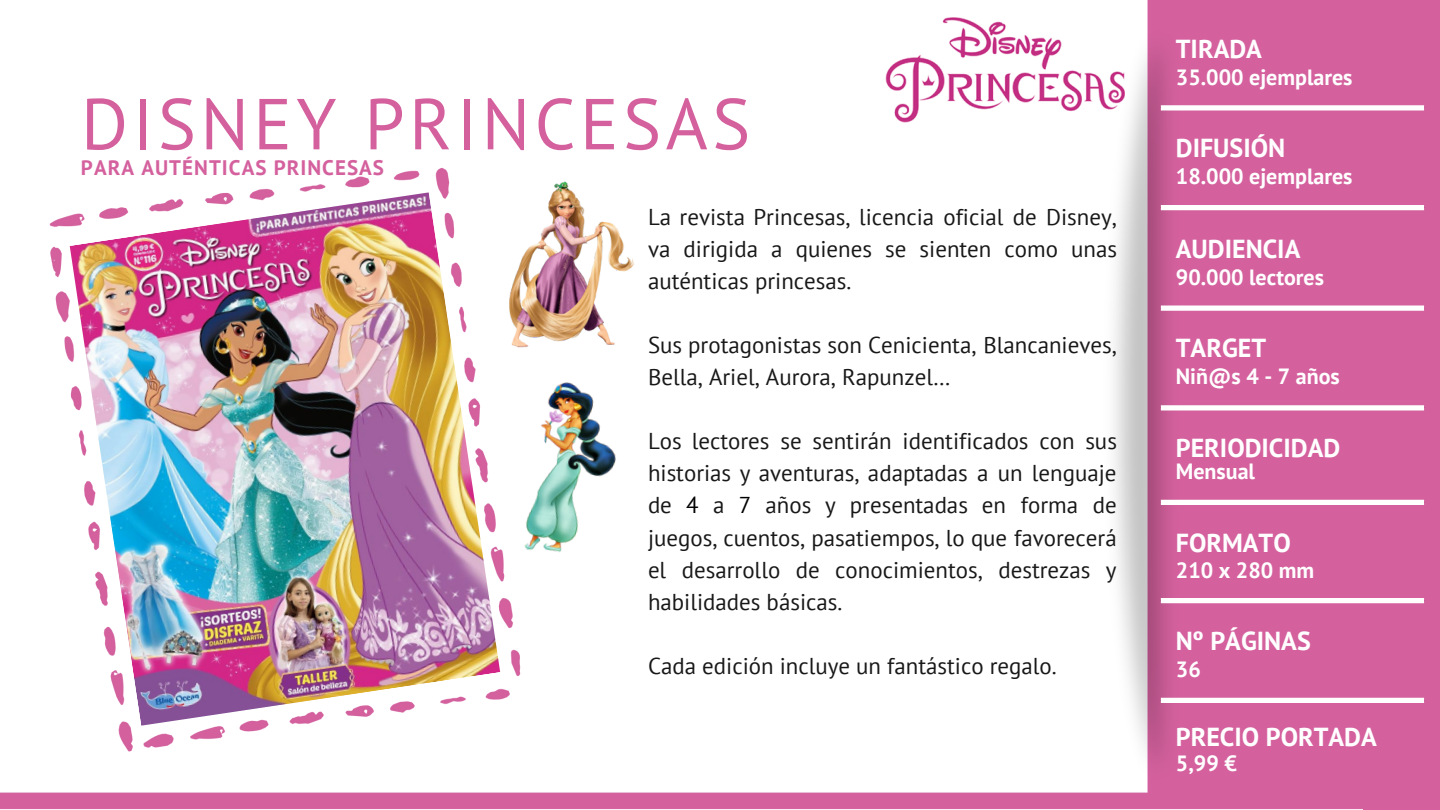
<style>
.page{position:relative;width:1440px;height:810px;background:#fff}
.page>*{position:absolute;margin:0;border:0;box-sizing:border-box;transform-origin:0 0}
.t1{font:72px "PT Sans";letter-spacing:.06em;color:#d4619e}
.t2{font:700 26px "PT Sans";color:#fff}
.t3{font:22.9px/32px "PT Sans";color:#181818;text-align:justify}
.t4{font:700 22px "PT Sans";color:#fff}
.t5{font:700 21px "PT Sans";letter-spacing:.05em;color:#d4619e}
.s1{color:#000}
</style>
<div class="page">
<img style="left:0;top:0;width:1364px;height:810px">
<div style="left:1364px;top:0;width:76px;height:810px;background:#d4619e"></div>
<img style="left:1064px;top:0;width:155px;height:810px">
<img style="left:811px;top:10px;width:387px;height:117px">
<img style="left:509px;top:377px;width:124px;height:188px">
<img style="left:70px;top:192px;width:430px;height:534px">
<img style="left:507px;top:180px;width:127px;height:168px">
<div style="left:1161px;top:105px;width:263px;height:6px;background:#fff"></div>
<div style="left:1161px;top:205px;width:263px;height:5px;background:#fff"></div>
<div style="left:1161px;top:306px;width:263px;height:5px;background:#fff"></div>
<div style="left:1161px;top:405px;width:263px;height:6px;background:#fff"></div>
<div style="left:1161px;top:500px;width:263px;height:5px;background:#fff"></div>
<div style="left:1161px;top:598px;width:263px;height:5px;background:#fff"></div>
<div style="left:1161px;top:698px;width:263px;height:5px;background:#fff"></div>
<p class="t1" style="left:81px;top:76px;width:671px">DISNEY PRINCESAS</p>
<p class="t5" style="left:81px;top:153px;width:305px">PARA AUTÉNTICAS PRINCESAS</p>
<p class="t3" style="left:648px;top:201px;width:471px">La revista Princesas, licencia oficial de Disney, va dirigida a quienes se sienten como unas auténticas princesas.</p>
<p class="t3" style="left:648px;top:329px;width:470px">Sus protagonistas son Cenicienta, Blancanieves,<br>Bella, Ariel, Aurora, Rapunzel…</p>
<p class="t3" style="left:648px;top:425px;width:470px">Los lectores se sentirán identificados con sus historias y aventuras, adaptadas a un lenguaje de <span class="s1">4</span> a <span class="s1">7</span> años y presentadas en forma de juegos, cuentos, pasatiempos, lo que favorecerá el desarrollo de conocimientos, destrezas y habilidades básicas.</p>
<p class="t3" style="left:648px;top:649px;width:410px">Cada edición incluye un fantástico regalo.</p>
<p class="t2" style="left:1176px;top:31px;width:88px">TIRADA</p>
<p class="t4" style="left:1176px;top:62px;width:178px">35.000 ejemplares</p>
<p class="t2" style="left:1176px;top:131px;width:111px">DIFUSIÓN</p>
<p class="t4" style="left:1176px;top:162px;width:178px">18.000 ejemplares</p>
<p class="t2" style="left:1176px;top:231px;width:126px">AUDIENCIA</p>
<p class="t4" style="left:1176px;top:262px;width:150px">90.000 lectores</p>
<p class="t2" style="left:1176px;top:331px;width:92px">TARGET</p>
<p class="t4" style="left:1176px;top:362px;width:166px">Niñ@s 4 - 7 años</p>
<p class="t2" style="left:1176px;top:431px;width:166px">PERIODICIDAD</p>
<p class="t4" style="left:1176px;top:456px;width:81px">Mensual</p>
<p class="t2" style="left:1176px;top:526px;width:116px">FORMATO</p>
<p class="t4" style="left:1176px;top:555px;width:140px">210 x 280 mm</p>
<p class="t2" style="left:1176px;top:623px;width:136px">Nº PÁGINAS</p>
<p class="t4" style="left:1176px;top:655px;width:26px">36</p>
<p class="t2" style="left:1176px;top:720px;width:202px">PRECIO PORTADA</p>
<p class="t4" style="left:1176px;top:749px;width:62px">5,99 €</p>
</div>
